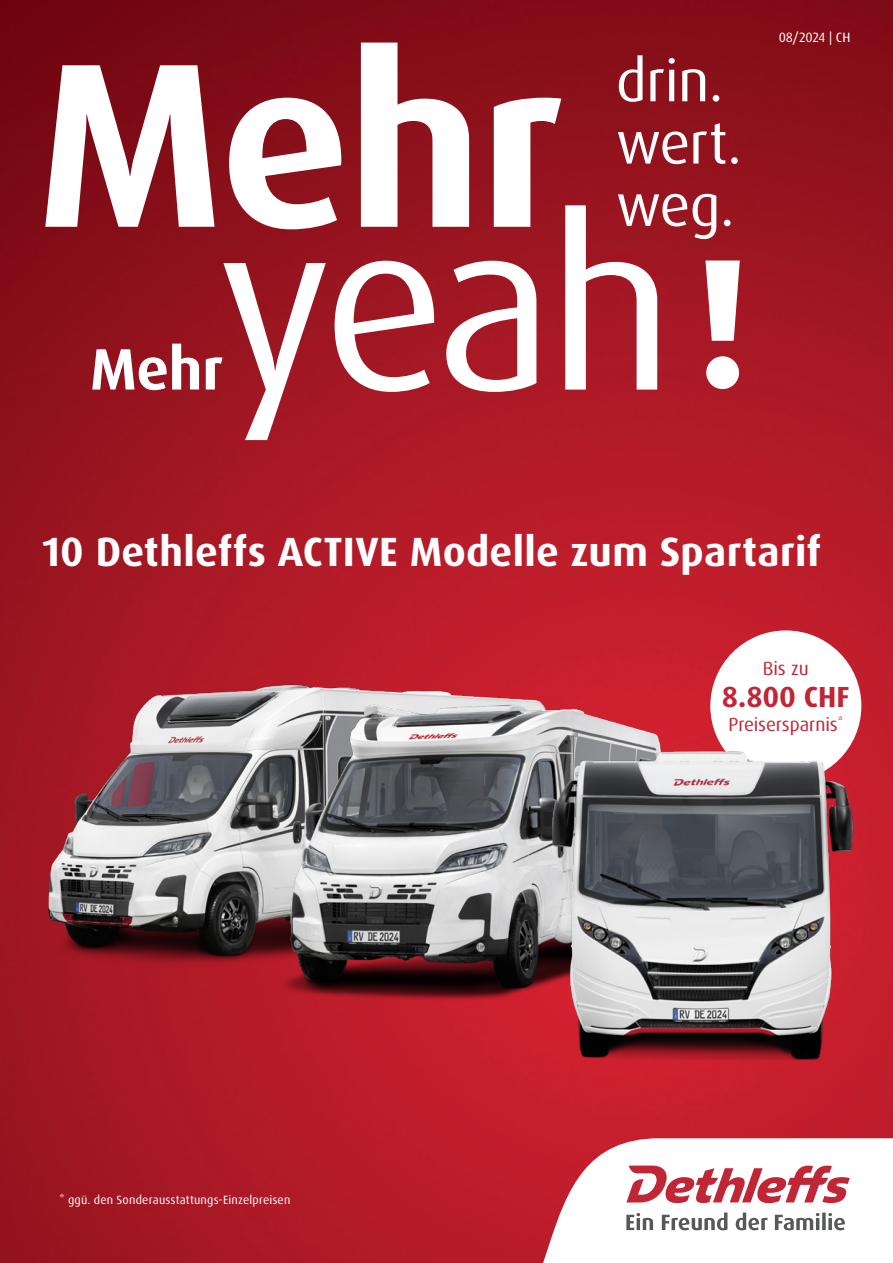
<style>
.page{position:relative;width:893px;height:1263px;background:#fff}
.page>*{position:absolute;margin:0;border:0;box-sizing:border-box;transform-origin:0 0}
.t1{font:700 234.75px "Dax Pro";color:#fff}
.t2{font:234.75px "Dax Pro";color:#fff}
.t3{font:700 184.5px "Dax Pro";color:#fff}
.t4{font:58.5px/62.2px "Dax Pro";letter-spacing:-.01em;color:#fff}
.t5{font:700 58.5px "Dax Pro";color:#fff}
.t6{font:700 40.95px "Dax Pro";letter-spacing:.005em;color:#fff}
.t7{font:700 29.1px "Dax Pro";letter-spacing:-.005em;color:#c02636}
.t8{font:19.05px "Dax Pro";letter-spacing:-.005em;color:#c02636}
.t9{font:13.5px "Dax Pro";letter-spacing:-.01em;color:#fff}
.t10{font:12px "Dax Pro";letter-spacing:.015em;color:#fff}
</style>
<div class="page">
<img style="left:0;top:0;width:893px;height:1263px">
<svg style="left:538px;top:1138px;width:355px;height:125px"></svg>
<img style="left:15px;top:625px;width:568px;height:379px">
<div style="left:710px;top:630px;width:151px;height:151px;background:#fff;border-radius:50%"></div>
<img style="left:184px;top:647px;width:555px;height:379px">
<img style="left:522px;top:733px;width:350px;height:344px">
<h1 class="t1" style="left:36px;top:-7px;width:530px">Mehr</h1>
<h3 class="t4" style="left:616px;top:50px;width:127px">drin. wert. weg.</h3>
<h1 class="t2" style="left:217px;top:157px;width:459px">yeah</h1>
<h2 class="t3" style="left:691px;top:204px;width:62px">!</h2>
<h3 class="t5" style="left:90px;top:331px;width:135px">Mehr</h3>
<p class="t9" style="left:779px;top:28px;width:73px">08/2024 | CH</p>
<h3 class="t6" style="left:43px;top:525px;width:780px">10 Dethleffs ACTIVE Modelle zum Spartarif</h3>
<p class="t10" style="left:60px;top:1192px;width:232px">* ggü. den Sonderausstattungs-Einzelpreisen</p>
<h3 class="t8" style="left:763px;top:656px;width:47px">Bis zu</h3>
<h3 class="t7" style="left:722px;top:678px;width:129px">8.800 CHF</h3>
<h3 class="t8" style="left:728px;top:712px;width:116px">Preisersparnis<sup>*</sup></h3>
</div>
